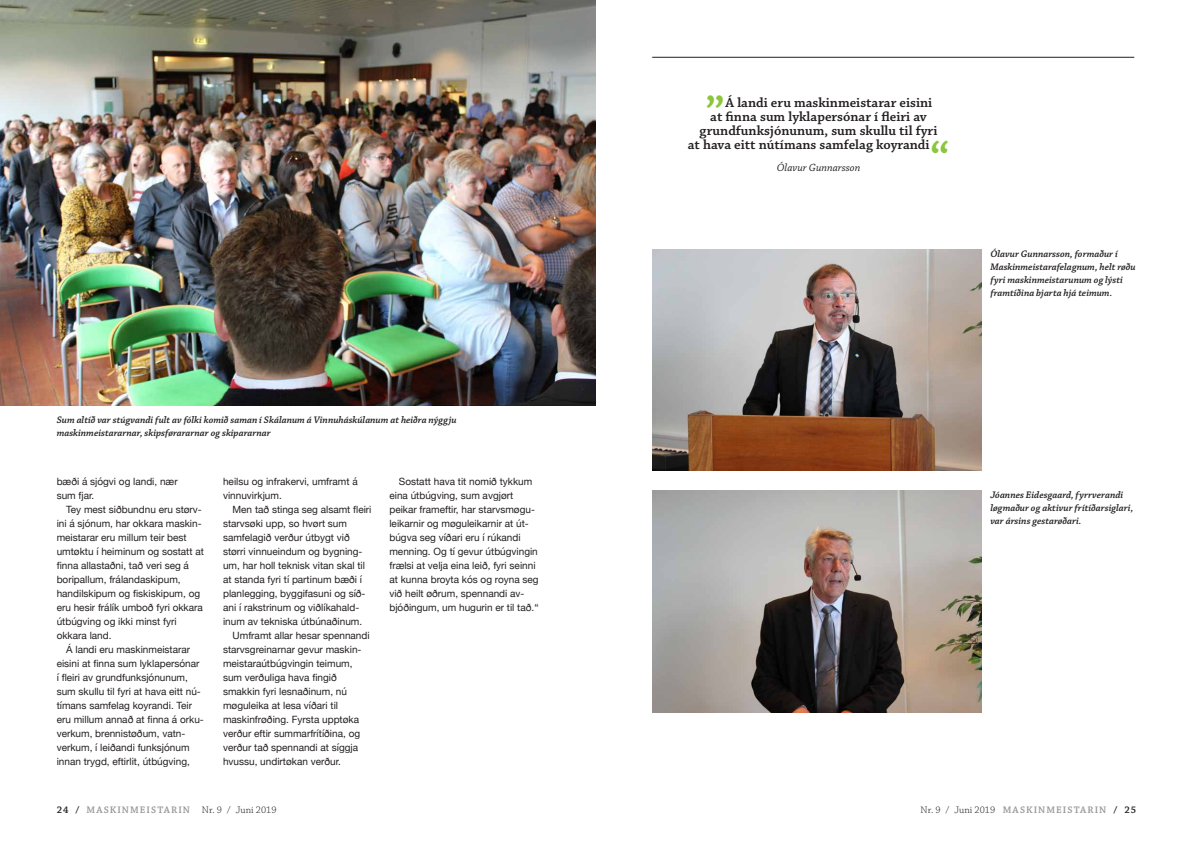
<style>
.page{position:relative;width:1191px;height:842px;background:#fff}
.page>*{position:absolute;margin:0;border:0;box-sizing:border-box;transform-origin:0 0}
.t1{font:600 48px "Chaparral Pro";color:#8bc63e}
.t2{font:600 14px "Chaparral Pro";color:#231f20}
.t3{font:italic 11px "Chaparral Pro";color:#231f20}
.t4{font:10px/14px "Helvetica Neue";color:#231f20}
.t5{font:italic 600 10px/13px "Chaparral Pro";color:#231f20}
.t6{font:600 10px "Chaparral Pro";letter-spacing:.105em;color:#979898}
.s1{color:#231f20}
.s2{font-weight:300;color:#231f20}
</style>
<div class="page">
<hr style="left:652px;top:57px;width:482px;height:1px;background:#231f20">
<img style="left:0;top:0;width:595px;height:405px">
<img style="left:652px;top:490px;width:329px;height:222px">
<img style="left:652px;top:249px;width:329px;height:221px">
<p class="t5" style="left:57px;top:413px;width:401px">Sum altíð var stúgvandi fult av fólki komið saman í Skálanum á Vinnuháskúlanum at heiðra nýggju maskinmeistararnar, skipsførararnar og skipararnar</p>
<p class="t4" style="left:57px;top:475px;width:122px">bæði á sjógvi og landi, nær sum fjar.</p>
<p class="t4" style="left:57px;top:503px;width:149px;text-indent:10px">Tey mest siðbundnu eru størv&shy;ini á sjónum, har okkara maskin&shy;meistarar eru millum teir best umtøktu í heiminum og sostatt at finna allastaðni, tað veri seg á boripallum, frálandaskipum, handilskipum og fiskiskipum, og eru hesir frálík umboð fyri okkara útbúgving og ikki minst fyri okkara land.</p>
<p class="t4" style="left:57px;top:643px;width:149px;text-indent:10px">Á landi eru maskinmeistarar eisini at finna sum lyklapersónar í fleiri av grundfunksjónunum, sum skullu til fyri at hava eitt nú&shy;tímans samfelag koyrandi. Teir eru millum annað at finna á orku&shy;verkum, brennistøðum, vatn&shy;verkum, í leiðandi funksjónum innan trygd, eftirlit, útbúgving,</p>
<p class="t4" style="left:223px;top:475px;width:136px">heilsu og infrakervi, umframt á vinnuvirkjum.</p>
<p class="t4" style="left:232px;top:503px;width:140px">Men tað stinga seg alsamt fleiri</p>
<p class="t4" style="left:223px;top:517px;width:125px">starvsøki upp, so hvørt sum</p>
<p class="t4" style="left:223px;top:531px;width:128px">samfelagið verður útbygt við</p>
<p class="t4" style="left:223px;top:545px;width:141px">størri vinnueindum og bygning-</p>
<p class="t4" style="left:223px;top:559px;width:143px">um, har holl teknisk vitan skal til</p>
<p class="t4" style="left:223px;top:573px;width:140px">at standa fyri tí partinum bæði í</p>
<p class="t4" style="left:223px;top:587px;width:144px">planlegging, byggifasuni og síð-</p>
<p class="t4" style="left:223px;top:601px;width:138px">ani í rakstrinum og viðlíkahald-</p>
<p class="t4" style="left:223px;top:615px;width:141px">inum av tekniska útbúnaðinum.</p>
<p class="t4" style="left:232px;top:629px;width:139px">Umframt allar hesar spennandi</p>
<p class="t4" style="left:223px;top:643px;width:140px">starvsgreinarnar gevur maskin-</p>
<p class="t4" style="left:223px;top:657px;width:131px">meistaraútbúgvingin teimum,</p>
<p class="t4" style="left:223px;top:671px;width:115px">sum verðuliga hava fingið</p>
<p class="t4" style="left:223px;top:685px;width:125px">smakkin fyri lesnaðinum, nú</p>
<p class="t4" style="left:223px;top:699px;width:117px">møguleika at lesa víðari til</p>
<p class="t4" style="left:223px;top:713px;width:137px">maskinfrøðing. Fyrsta upptøka</p>
<p class="t4" style="left:223px;top:727px;width:139px">verður eftir summarfrítíðina, og</p>
<p class="t4" style="left:223px;top:741px;width:137px">verður tað spennandi at síggja</p>
<p class="t4" style="left:223px;top:755px;width:119px">hvussu, undirtøkan verður.</p>
<p class="t4" style="left:389px;top:475px;width:151px;text-indent:10px">Sostatt hava tit nomið tykkum eina útbúgving, sum avgjørt peikar frameftir, har starvsmøgu&shy;leikarnir og møguleikarnir at út&shy;búgva seg víðari eru í rúkandi menning. Og tí gevur útbúgvingin frælsi at velja eina leið, fyri seinni at kunna broyta kós og royna seg við heilt øðrum, spennandi av&shy;bjóðingum, um hugurin er til tað.“</p>
<h1 class="t1" style="left:705px;top:58px;width:22px">„</h1>
<h2 class="t2" style="left:725px;top:95px;width:208px">Á landi eru maskinmeistarar eisini</h2>
<h2 class="t2" style="left:710px;top:109px;width:218px">at finna sum lyklapersónar í fleiri av</h2>
<h2 class="t2" style="left:699px;top:123px;width:239px">grundfunksjónunum, sum skullu til fyri</h2>
<h2 class="t2" style="left:688px;top:137px;width:243px">at hava eitt nútímans samfelag koyrandi</h2>
<p class="t3" style="left:777px;top:161px;width:85px">Ólavur Gunnarsson</p>
<h1 class="t1" style="left:929px;top:132px;width:21px">“</h1>
<p class="t5" style="left:990px;top:248px;width:147px">Ólavur Gunnarsson, formaður í<br>Maskinmeistarafelagnum, helt røðu fyri maskinmeistarunum og lýsti framtíðina bjarta hjá teimum.</p>
<p class="t5" style="left:990px;top:488px;width:144px">Jóannes Eidesgaard, fyrrverandi løgmaður og aktivur frítíðarsiglari, var ársins gestarøðari.</p>
<p class="t6" style="left:57px;top:804px;width:221px"><span class="s1">24 /</span> MASKINMEISTARIN <span class="s2">Nr. 9 / Juni 2019</span></p>
<p class="t6" style="left:920px;top:804px;width:217px"><span class="s2">Nr. 9 / Juni 2019</span> MASKINMEISTARIN <span class="s1">/ 25</span></p>
</div>
